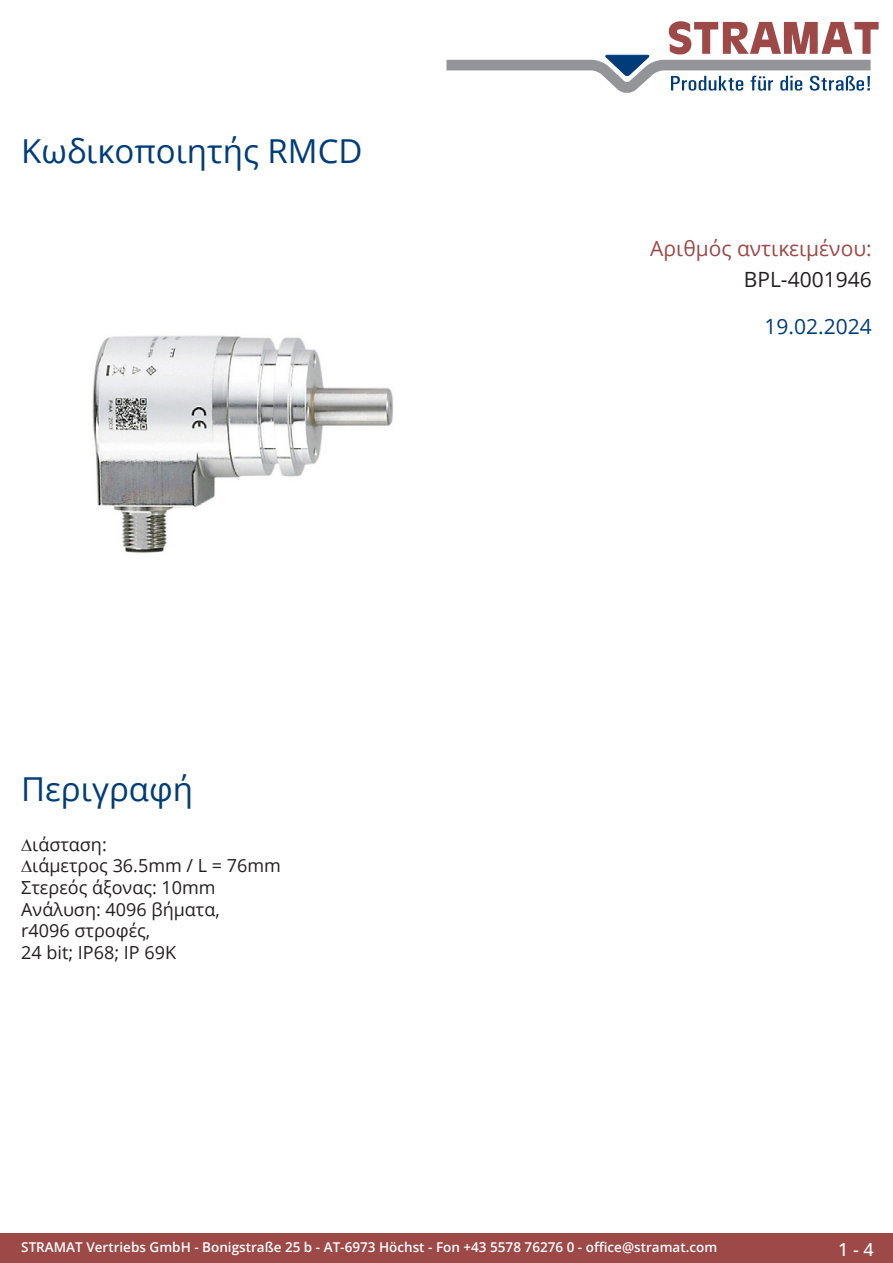
<style>
.page{position:relative;width:893px;height:1263px;background:#fff}
.page>*{position:absolute;margin:0;border:0;box-sizing:border-box;transform-origin:0 0}
.Produkttitel{font:33px "Open Sans";color:#003d78}
.TechDaten_Überschrif{font:21px "Open Sans";color:#9c4948}
.TechDaten_Inhalt{font:21px "Open Sans";color:#231f20}
.Erstellungsdatum{font:21px "Open Sans";color:#003d78}
.Beschreibung_Text{font:18px "Open Sans";color:#231f20}
.t1{font:500 18px "Open Sans";color:#fff}
.t2{font:600 13.5px "Open Sans";color:#fff}
</style>
<div class="page">
<div style="left:0;top:1233px;width:893px;height:30px;background:#9c4948"></div>
<svg style="left:446px;top:21px;width:433px;height:72px"></svg>
<img style="left:92px;top:335px;width:301px;height:219px">
<p class="Produkttitel" style="left:21px;top:128px;width:343px">Κωδικοποιητής RMCD</p>
<p class="Produkttitel" style="left:21px;top:766px;width:173px">Περιγραφή</p>
<p class="Beschreibung_Text" style="left:32px;top:832px;width:76px">ιάσταση:</p>
<p class="Beschreibung_Text" style="left:32px;top:853px;width:250px">ιάμετρος 36.5mm / L = 76mm</p>
<p class="Beschreibung_Text" style="left:21px;top:875px;width:196px">Στερεός άξονας: 10mm</p>
<p class="Beschreibung_Text" style="left:21px;top:897px;width:200px">Ανάλυση: 4096 βήματα,</p>
<p class="Beschreibung_Text" style="left:21px;top:918px;width:131px">r4096 στροφές,</p>
<p class="Beschreibung_Text" style="left:21px;top:940px;width:156px">24 bit; IP68; IP 69K</p>
<p class="TechDaten_Überschrif" style="left:650px;top:234px;width:223px">Αριθμός αντικειμένου:</p>
<p class="TechDaten_Inhalt" style="left:744px;top:265px;width:129px">BPL-4001946</p>
<p class="Erstellungsdatum" style="left:764px;top:312px;width:109px">19.02.2024</p>
<p class="t2" style="left:21px;top:1238px;width:698px">STRAMAT Vertriebs GmbH - Bonigstraße 25 b - AT-6973 Höchst - Fon +43 5578 76276 0 - office@stramat.com</p>
<p class="t1" style="left:838px;top:1237px;width:37px">1 - 4</p>
</div>
